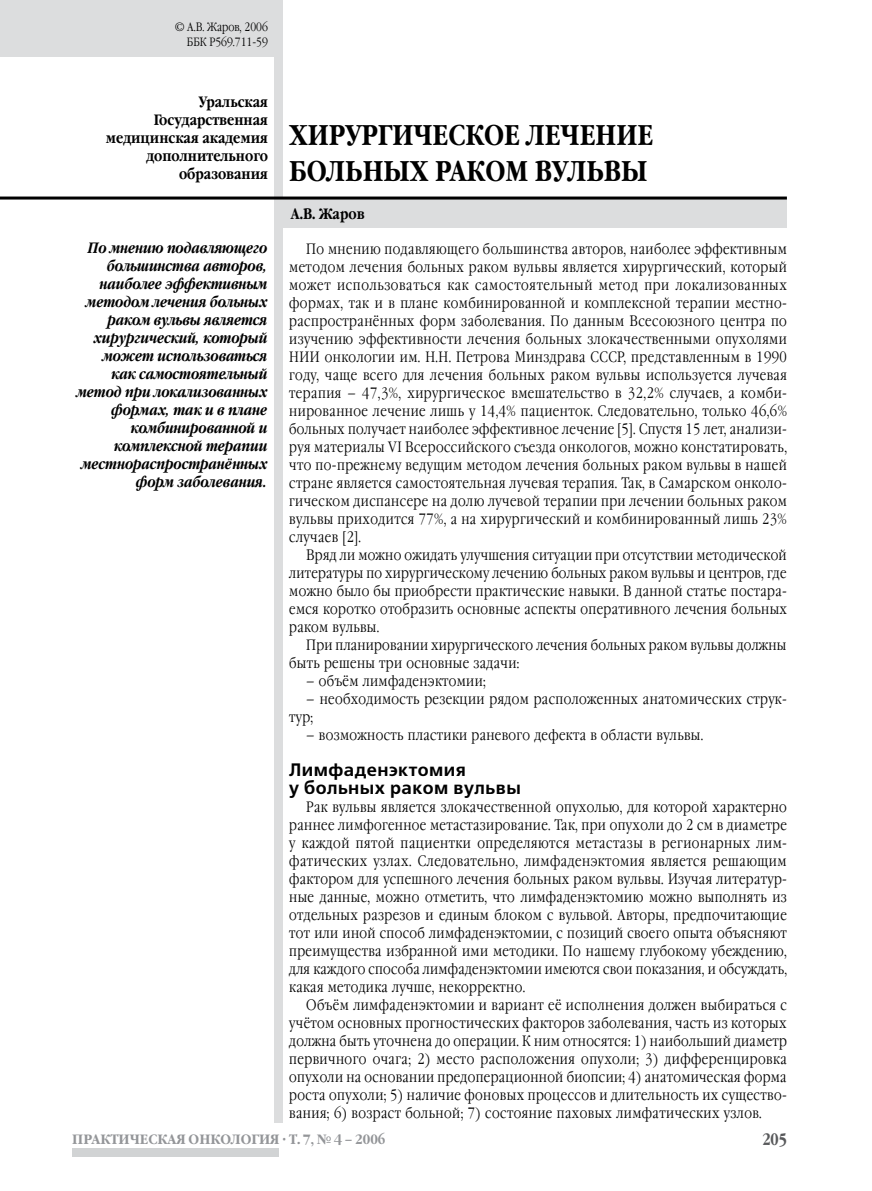
<style>
.page{position:relative;width:872px;height:1191px;background:#fff}
.page>*{position:absolute;margin:0;border:0;box-sizing:border-box;transform-origin:0 0}
.t1{font:700 28.5px/36px "Garamond Narrow C";color:#000}
.t2{font:700 18px/18px "Free Set C";letter-spacing:.025em;color:#000}
.t3{font:700 16.5px "Garamond Narrow C";color:#58595b}
.t4{font:300 15px/18px "Garamond Narrow C";letter-spacing:.025em;color:#000;text-align:justify}
.t5{font:italic 700 15px/18px "Garamond Narrow C";color:#000;text-align:right}
.t6{font:700 15px/18px "Garamond Narrow C";color:#000;text-align:right}
.t7{font:700 13.5px "Garamond C";color:#939598;scale:.9 1}
.t8{font:300 12px/14.4px "Garamond Narrow C";color:#000;text-align:right}
</style>
<div class="page">
<div style="left:274px;top:1px;width:9px;height:1122px;background:#dcddde"></div>
<div style="left:72px;top:1147px;width:206px;height:9px;background:#d1d3d4"></div>
<div style="left:0;top:0;width:283px;height:57px;background:#dcddde"></div>
<div style="left:282px;top:198px;width:505px;height:30px;background:#dcddde"></div>
<hr style="left:0;top:196px;width:787px;height:3px;background:#000">
<p class="t8" style="left:175px;top:21px;width:95px">© А.В. Жаров, 2006<br>ББК Р569.711-59</p>
<p class="t6" style="left:106px;top:94px;width:164px">Уральская<br>Государственная медицинская академия дополнительного образования</p>
<h1 class="t1" style="left:289px;top:118px;width:365px">ХИРУРГИЧЕСКОЕ ЛЕЧЕНИЕ<br>БОЛЬНЫХ РАКОМ ВУЛЬВЫ</h1>
<p class="t6" style="left:291px;top:205px;width:75px">А.В. Жаров</p>
<p class="t5" style="left:77px;top:240px;width:192px">По мнению подавляющего большинства авторов, наиболее эффективным методом лечения больных раком вульвы является хирургический, который может использоваться как самостоятельный метод при локализованных формах, так и в плане комбинированной и комплексной терапии местнораспространённых форм заболевания.</p>
<p class="t4" style="left:289px;top:240px;width:499px;text-indent:17px">По мнению подавляющего большинства авторов, наиболее эффективным методом лечения больных раком вульвы является хирургический, который может использоваться как самостоятельный метод при локализованных формах, так и в плане комбинированной и комплексной терапии местно&shy;распространённых форм заболевания. По данным Всесоюзного центра по изучению эффективности лечения больных злокачественными опухолями НИИ онкологии им. Н.Н. Петрова Минздрава СССР, представленным в 1990 году, чаще всего для лечения больных раком вульвы используется лучевая терапия – 47,3%, хирургическое вмешательство в 32,2% случаев, а комби&shy;нированное лечение лишь у 14,4% пациенток. Следовательно, только 46,6% больных получает наиболее эффективное лечение [5]. Спустя 15 лет, анализи&shy;руя материалы VI Всероссийского съезда онкологов, можно констатировать, что по-прежнему ведущим методом лечения больных раком вульвы в нашей стране является самостоятельная лучевая терапия. Так, в Самарском онколо&shy;гическом диспансере на долю лучевой терапии при лечении больных раком вульвы приходится 77%, а на хирургический и комбинированный лишь 23% случаев [2].</p>
<p class="t4" style="left:289px;top:546px;width:499px;text-indent:17px">Вряд ли можно ожидать улучшения ситуации при отсутствии методической литературы по хирургическому лечению больных раком вульвы и центров, где можно было бы приобрести практические навыки. В данной статье постара&shy;емся коротко отобразить основные аспекты оперативного лечения больных раком вульвы.</p>
<p class="t4" style="left:289px;top:636px;width:499px;text-indent:17px">При планировании хирургического лечения больных раком вульвы должны быть решены три основные задачи:</p>
<p class="t4" style="left:306px;top:672px;width:181px">– объём лимфаденэктомии;</p>
<p class="t4" style="left:289px;top:690px;width:499px;text-indent:17px">– необходимость резекции рядом расположенных анатомических струк&shy;тур;</p>
<p class="t4" style="left:306px;top:726px;width:398px">– возможность пластики раневого дефекта в области вульвы.</p>
<p class="t2" style="left:289px;top:761px;width:233px">Лимфаденэктомия<br>у больных раком вульвы</p>
<p class="t4" style="left:289px;top:798px;width:499px;text-indent:17px">Рак вульвы является злокачественной опухолью, для которой характерно раннее лимфогенное метастазирование. Так, при опухоли до 2 см в диаметре у каждой пятой пациентки определяются метастазы в регионарных лим&shy;фатических узлах. Следовательно, лимфаденэктомия является решающим фактором для успешного лечения больных раком вульвы. Изучая литератур&shy;ные данные, можно отметить, что лимфаденэктомию можно выполнять из отдельных разрезов и единым блоком с вульвой. Авторы, предпочитающие тот или иной способ лимфаденэктомии, с позиций своего опыта объясняют преимущества избранной ими методики. По нашему глубокому убеждению, для каждого способа лимфаденэктомии имеются свои показания, и обсуждать, какая методика лучше, некорректно.</p>
<p class="t4" style="left:289px;top:996px;width:499px;text-indent:17px">Объём лимфаденэктомии и вариант её исполнения должен выбираться с учётом основных прогностических факторов заболевания, часть из которых должна быть уточнена до операции. К ним относятся: 1) наибольший диаметр первичного очага; 2) место расположения опухоли; 3) дифференцировка опухоли на основании предоперационной биопсии; 4) анатомическая форма роста опухоли; 5) наличие фоновых процессов и длительность их существо&shy;вания; 6) возраст больной; 7) состояние паховых лимфатических узлов.</p>
<p class="t7" style="left:72px;top:1131px;width:349px">ПРАКТИЧЕСКАЯ ОНКОЛОГИЯ · Т. 7, № 4 – 2006</p>
<p class="t3" style="left:762px;top:1130px;width:26px">205</p>
</div>
